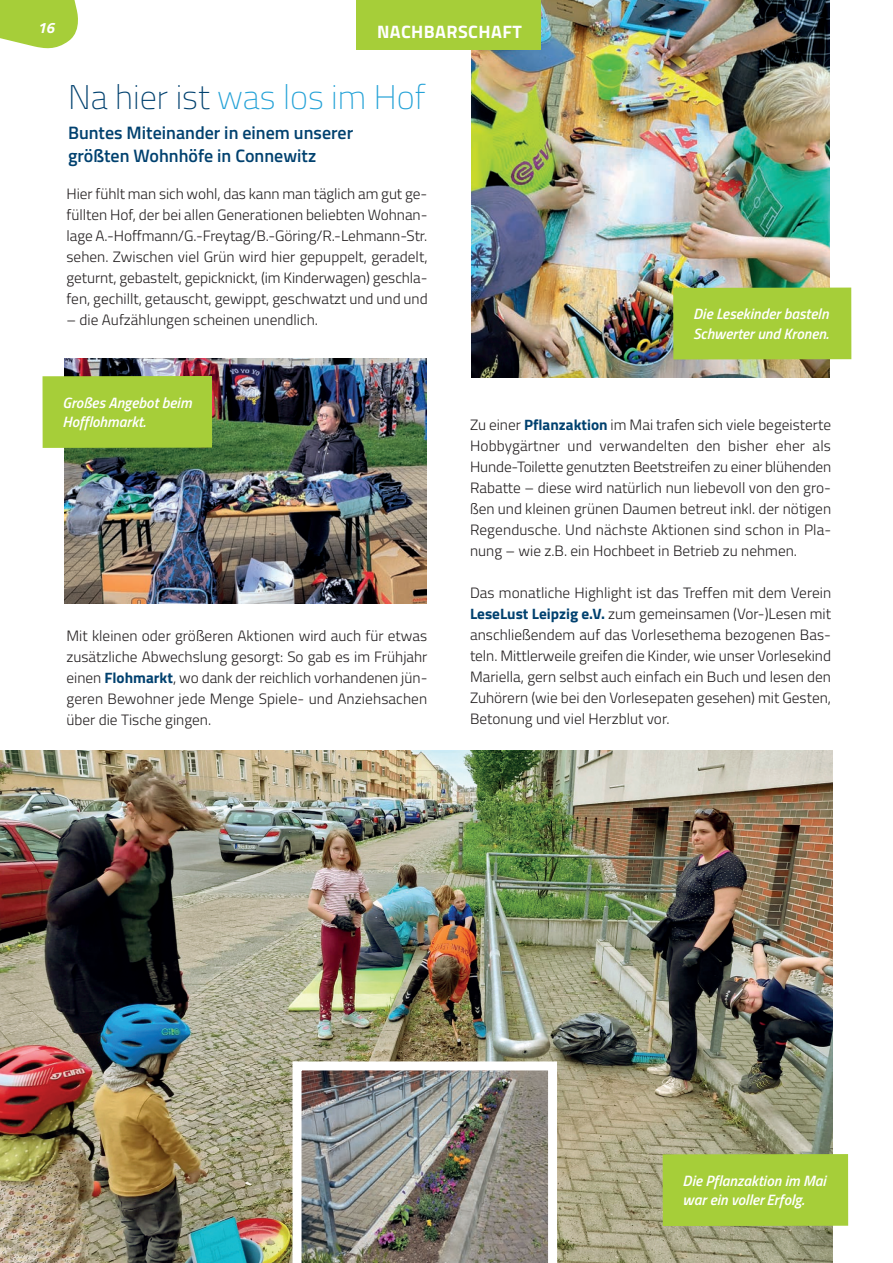
<style>
.page{position:relative;width:893px;height:1263px;background:#fff}
.page>*{position:absolute;margin:0;border:0;box-sizing:border-box;transform-origin:0 0}
.t1{font:200 34.2px "Titillium Web";color:#24a2d7}
.t2{font:600 18px/22.5px "Titillium Web";color:#01416f}
.t3{font:700 18px "Titillium Web";letter-spacing:.025em;color:#fff}
.t4{font:300 15px/21px "Titillium Web";color:#231f20;text-align:justify}
.t5{font:italic 600 15px/19.5px "Titillium Web";color:#fff}
.t6{font:italic 700 15px "Titillium Web";color:#fff}
.s1{color:#01416f}
.s2{font-weight:700;color:#01416f}
</style>
<div class="page">
<img style="left:471px;top:0;width:359px;height:377px">
<img style="left:0;top:751px;width:832px;height:512px">
<div style="left:356px;top:0;width:185px;height:50px;background:#a6ce39"></div>
<svg style="left:0;top:0;width:78px;height:48px;background:#afd34d"></svg>
<img style="left:65px;top:359px;width:361px;height:245px">
<div style="left:43px;top:376px;width:169px;height:72px;background:#a6ce39"></div>
<div style="left:673px;top:288px;width:178px;height:71px;background:#a6ce39"></div>
<div style="left:663px;top:1154px;width:185px;height:72px;background:#a6ce39"></div>
<img style="left:293px;top:1061px;width:264px;height:202px">
<p class="t6" style="left:37px;top:16px;width:18px">16</p>
<p class="t3" style="left:377px;top:18px;width:146px">NACHBARSCHAFT</p>
<h1 class="t1" style="left:68px;top:73px;width:359px"><span class="s1">Na hier ist</span> was los im Hof</h1>
<p class="t2" style="left:68px;top:121px;width:287px">Buntes Miteinander in einem unserer größten Wohnhöfe in Connewitz</p>
<p class="t4" style="left:67px;top:183px;width:363px">Hier fühlt man sich wohl, das kann man täglich am gut ge&shy;füllten Hof, der bei allen Generationen beliebten Wohnan&shy;lage A.-Hoffmann/G.-Freytag/B.-Göring/R.-Lehmann-Str. sehen. Zwischen viel Grün wird hier gepuppelt, geradelt, geturnt, gebastelt, gepicknickt, (im Kinderwagen) geschla&shy;fen, gechillt, getauscht, gewippt, geschwatzt und und und</p>
<p class="t4" style="left:67px;top:309px;width:253px">– die Aufzählungen scheinen unendlich.</p>
<p class="t5" style="left:693px;top:303px;width:137px">Die Lesekinder basteln<br>Schwerter und Kronen.</p>
<p class="t5" style="left:62px;top:392px;width:131px">Großes Angebot beim<br>Hofflohmarkt.</p>
<p class="t4" style="left:67px;top:624px;width:362px">Mit kleinen oder größeren Aktionen wird auch für etwas zusätzliche Abwechslung gesorgt: So gab es im Frühjahr einen <span class="s2">Flohmarkt</span>, wo dank der reichlich vorhandenen jün&shy;geren Bewohner jede Menge Spiele- und Anziehsachen über die Tische gingen.</p>
<p class="t4" style="left:470px;top:414px;width:363px">Zu einer <span class="s2">Pflanzaktion</span> im Mai trafen sich viele begeisterte Hobbygärtner und verwandelten den bisher eher als Hunde-Toilette genutzten Beetstreifen zu einer blühenden Rabatte – diese wird natürlich nun liebevoll von den gro&shy;ßen und kleinen grünen Daumen betreut inkl. der nötigen Regendusche. Und nächste Aktionen sind schon in Pla&shy;nung – wie z.B. ein Hochbeet in Betrieb zu nehmen.</p>
<p class="t4" style="left:470px;top:582px;width:363px">Das monatliche Highlight ist das Treffen mit dem Verein <span class="s2">LeseLust Leipzig e.V.</span> zum gemeinsamen (Vor-)Lesen mit anschließendem auf das Vorlesethema bezogenen Bas&shy;teln. Mittlerweile greifen die Kinder, wie unser Vorlesekind Mariella, gern selbst auch einfach ein Buch und lesen den Zuhörern (wie bei den Vorlesepaten gesehen) mit Gesten, Betonung und viel Herzblut vor.</p>
<p class="t5" style="left:683px;top:1170px;width:145px">Die Pflanzaktion im Mai war ein voller Erfolg.</p>
</div>
